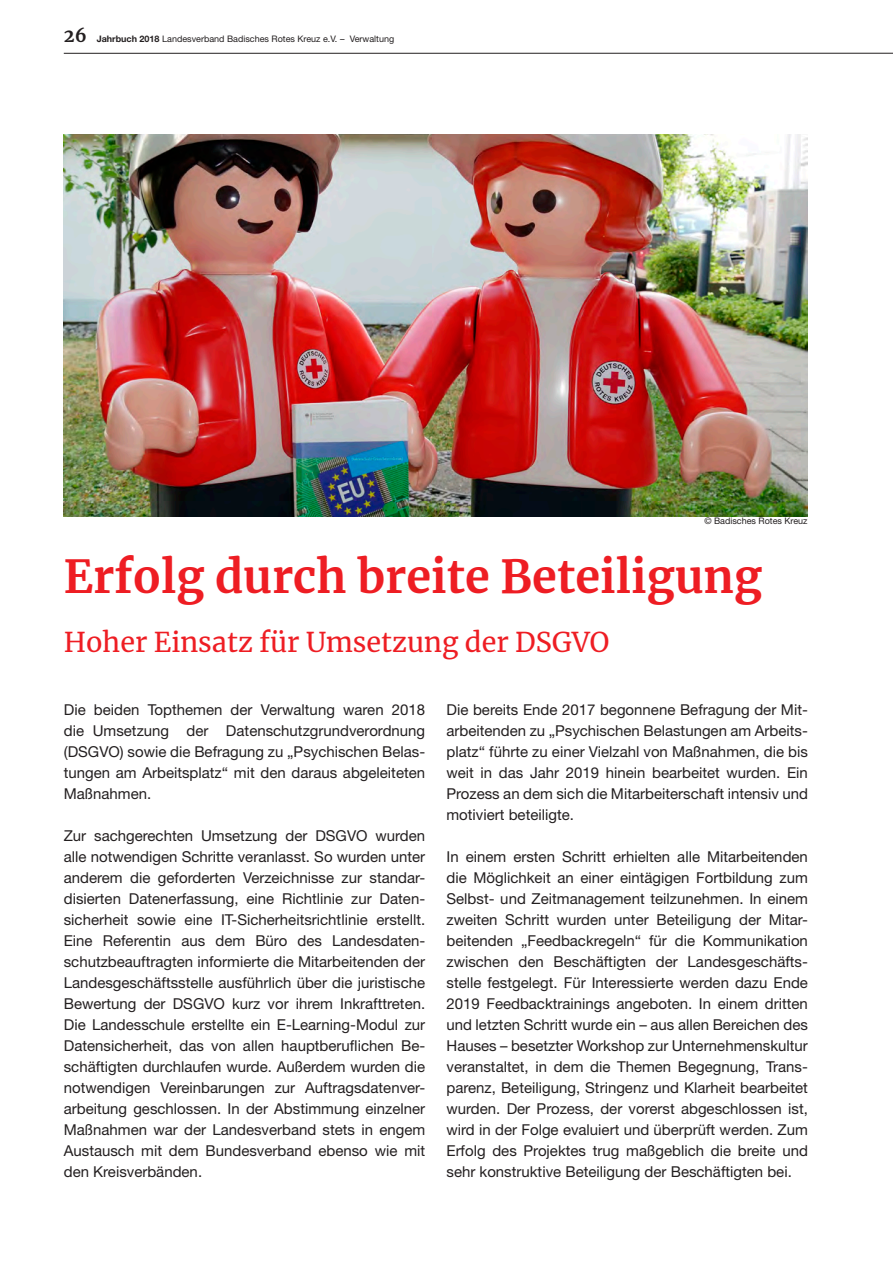
<style>
.page{position:relative;width:893px;height:1263px;background:#fff}
.page>*{position:absolute;margin:0;border:0;box-sizing:border-box;transform-origin:0 0}
.t1{font:700 45px "Merriweather";color:#ee1d23}
.t2{font:27px "Merriweather";color:#ee1d23}
.t3{font:15px/21px "Helvetica Neue";color:#231f20;text-align:justify}
.t4{font:9px "Helvetica Neue";color:#231f20}
.s1{font-family:"Merriweather";font-weight:700;font-size:18px}
.s2{font-weight:700}
</style>
<div class="page">
<hr style="left:64px;top:53px;width:829px;height:1px;background:#231f20">
<img style="left:64px;top:134px;width:744px;height:383px">
<p class="t4" style="left:64px;top:34px;width:332px"><span class="s1">26</span> <span class="s2">Jahrbuch 2018</span> Landesverband Badisches Rotes Kreuz e.V. – Verwaltung</p>
<p class="t4" style="left:704px;top:515px;width:105px">© Badisches Rotes Kreuz</p>
<h1 class="t1" style="left:64px;top:545px;width:700px">Erfolg durch breite Beteiligung</h1>
<h2 class="t2" style="left:64px;top:624px;width:547px">Hoher Einsatz für Umsetzung der DSGVO</h2>
<p class="t3" style="left:64px;top:699px;width:363px">Die beiden Topthemen der Verwaltung waren 2018 die Umsetzung der Datenschutzgrundverordnung (DSGVO) sowie die Befragung zu „Psychischen Belas&shy;tungen am Arbeitsplatz“ mit den daraus abgeleiteten Maßnahmen.</p>
<p class="t3" style="left:64px;top:825px;width:363px">Zur sachgerechten Umsetzung der DSGVO wurden alle notwendigen Schritte veranlasst. So wurden unter anderem die geforderten Verzeichnisse zur standar&shy;disierten Datenerfassung, eine Richtlinie zur Daten&shy;sicherheit sowie eine IT-Sicherheitsrichtlinie erstellt.<br>Eine Referentin aus dem Büro des Landesdaten&shy;schutzbeauftragten informierte die Mitarbeitenden der Landesgeschäftsstelle ausführlich über die juristische Bewertung der DSGVO kurz vor ihrem Inkrafttreten.<br>Die Landesschule erstellte ein E-Learning-Modul zur Datensicherheit, das von allen hauptberuflichen Be&shy;schäftigten durchlaufen wurde. Außerdem wurden die notwendigen Vereinbarungen zur Auftragsdatenver&shy;arbeitung geschlossen. In der Abstimmung einzelner Maßnahmen war der Landesverband stets in engem Austausch mit dem Bundesverband ebenso wie mit den Kreisverbänden.</p>
<p class="t3" style="left:446px;top:699px;width:363px">Die bereits Ende 2017 begonnene Befragung der Mit&shy;arbeitenden zu „Psychischen Belastungen am Arbeits&shy;platz“ führte zu einer Vielzahl von Maßnahmen, die bis weit in das Jahr 2019 hinein bearbeitet wurden. Ein Prozess an dem sich die Mitarbeiterschaft intensiv und motiviert beteiligte.</p>
<p class="t3" style="left:446px;top:846px;width:363px">In einem ersten Schritt erhielten alle Mitarbeitenden die Möglichkeit an einer eintägigen Fortbildung zum Selbst- und Zeitmanagement teilzunehmen. In einem zweiten Schritt wurden unter Beteiligung der Mitar&shy;beitenden „Feedbackregeln“ für die Kommunikation zwischen den Beschäftigten der Landesgeschäfts&shy;stelle festgelegt. Für Interessierte werden dazu Ende 2019 Feedbacktrainings angeboten. In einem dritten und letzten Schritt wurde ein – aus allen Bereichen des Hauses – besetzter Workshop zur Unternehmenskultur veranstaltet, in dem die Themen Begegnung, Trans&shy;parenz, Beteiligung, Stringenz und Klarheit bearbeitet wurden. Der Prozess, der vorerst abgeschlossen ist, wird in der Folge evaluiert und überprüft werden. Zum Erfolg des Projektes trug maßgeblich die breite und sehr konstruktive Beteiligung der Beschäftigten bei.</p>
</div>
